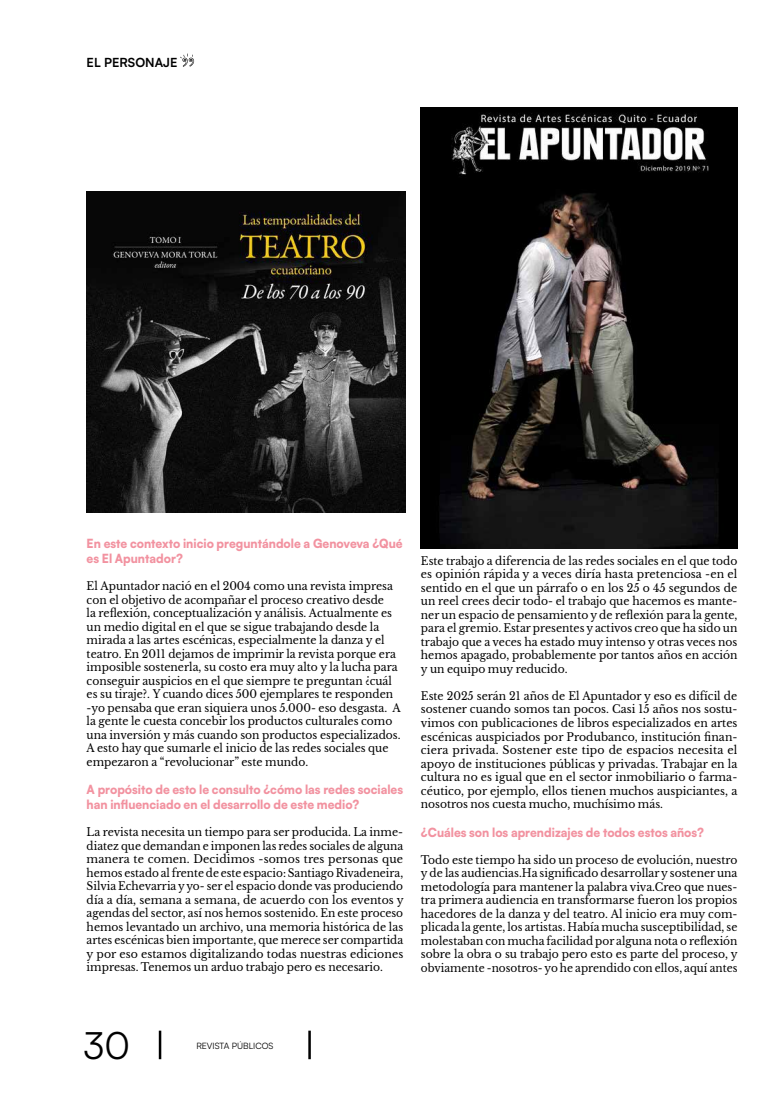
<style>
.page{position:relative;width:780px;height:1117px;background:#fff}
.page>*{position:absolute;margin:0;border:0;box-sizing:border-box;transform-origin:0 0}
.t1{font:37.5px "Satoshi";color:#000}
.t2{font:900 12.5px/15px "Satoshi";color:#f292a0;scale:.95 1}
.t3{font:700 12.5px "Satoshi";color:#000}
.t4{font:11.25px/13.5px "Libre Baskerville";color:#000;text-align:justify;scale:.95 1}
.t5{font:8.75px "Satoshi";color:#000}
</style>
<div class="page">
<svg style="left:180px;top:53px;width:14px;height:14px"></svg>
<hr style="left:308px;top:1030px;width:3px;height:28px;background:#000">
<hr style="left:159px;top:1030px;width:2px;height:28px;background:#000">
<img style="left:420px;top:108px;width:317px;height:440px">
<img style="left:87px;top:192px;width:318px;height:320px">
<p class="t3" style="left:87px;top:53px;width:92px">EL PERSONAJE</p>
<p class="t2" style="left:87px;top:535px;width:334px">En este contexto inicio preguntándole a Genoveva ¿Qué es El Apuntador?</p>
<p class="t4" style="left:87px;top:579px;width:332px;text-align:left">El Apuntador nació en el 2004 como una revista impresa con el objetivo de acompañar el proceso creativo desde<br>la reflexión, conceptualización y análisis. Actualmente es un medio digital en el que se sigue trabajando desde la mirada a las artes escénicas, especialmente la danza y el teatro. En 2011 dejamos de imprimir la revista porque era imposible sostenerla, su costo era muy alto y la lucha para conseguir auspicios en el que siempre te preguntan ¿cuál es su tiraje?. Y cuando dices 500 ejemplares te responden -yo pensaba que eran siquiera unos 5.000- eso desgasta. A la gente le cuesta concebir los productos culturales como una inversión y más cuando son productos especializados.<br>A esto hay que sumarle el inicio de las redes sociales que empezaron a “revolucionar” este mundo.</p>
<p class="t2" style="left:87px;top:781px;width:334px">A propósito de esto le consulto ¿cómo las redes sociales han influenciado en el desarrollo de este medio?</p>
<p class="t4" style="left:87px;top:825px;width:335px">La revista necesita un tiempo para ser producida. La inme&shy;diatez que demandan e imponen las redes sociales de alguna manera te comen. Decidimos -somos tres personas que hemos estado al frente de este espacio: Santiago Rivadeneira, Silvia Echevarria y yo- ser el espacio donde vas produciendo día a día, semana a semana, de acuerdo con los eventos y agendas del sector, así nos hemos sostenido. En este proceso hemos levantado un archivo, una memoria histórica de las artes escénicas bien importante, que merece ser compartida y por eso estamos digitalizando todas nuestras ediciones impresas. Tenemos un arduo trabajo pero es necesario.</p>
<p class="t4" style="left:421px;top:554px;width:335px">Este trabajo a diferencia de las redes sociales en el que todo es opinión rápida y a veces diría hasta pretenciosa -en el sentido en el que un párrafo o en los 25 o 45 segundos de un reel crees decir todo- el trabajo que hacemos es mante&shy;ner un espacio de pensamiento y de reflexión para la gente, para el gremio. Estar presentes y activos creo que ha sido un trabajo que a veces ha estado muy intenso y otras veces nos hemos apagado, probablemente por tantos años en acción y un equipo muy reducido.</p>
<p class="t4" style="left:421px;top:689px;width:335px">Este 2025 serán 21 años de El Apuntador y eso es difícil de sostener cuando somos tan pocos. Casi 15 años nos sostu&shy;vimos con publicaciones de libros especializados en artes escénicas auspiciados por Produbanco, institución finan&shy;ciera privada. Sostener este tipo de espacios necesita el apoyo de instituciones públicas y privadas. Trabajar en la cultura no es igual que en el sector inmobiliario o farma&shy;céutico, por ejemplo, ellos tienen muchos auspiciantes, a nosotros nos cuesta mucho, muchísimo más.</p>
<p class="t2" style="left:421px;top:823px;width:299px">¿Cuáles son los aprendizajes de todos estos años?</p>
<p class="t4" style="left:421px;top:852px;width:335px">Todo este tiempo ha sido un proceso de evolución, nuestro y de las audiencias.Ha significado desarrollar y sostener una metodología para mantener la palabra viva.Creo que nues&shy;tra primera audiencia en transformarse fueron los propios hacedores de la danza y del teatro. Al inicio era muy com&shy;plicada la gente, los artistas. Había mucha susceptibilidad, se molestaban con mucha facilidad por alguna nota o reflexión sobre la obra o su trabajo pero esto es parte del proceso, y obviamente -nosotros- yo he aprendido con ellos, aquí antes</p>
<h1 class="t1" style="left:83px;top:1020px;width:48px">30</h1>
<p class="t5" style="left:196px;top:1040px;width:79px">REVISTA PÚBLICOS</p>
</div>
